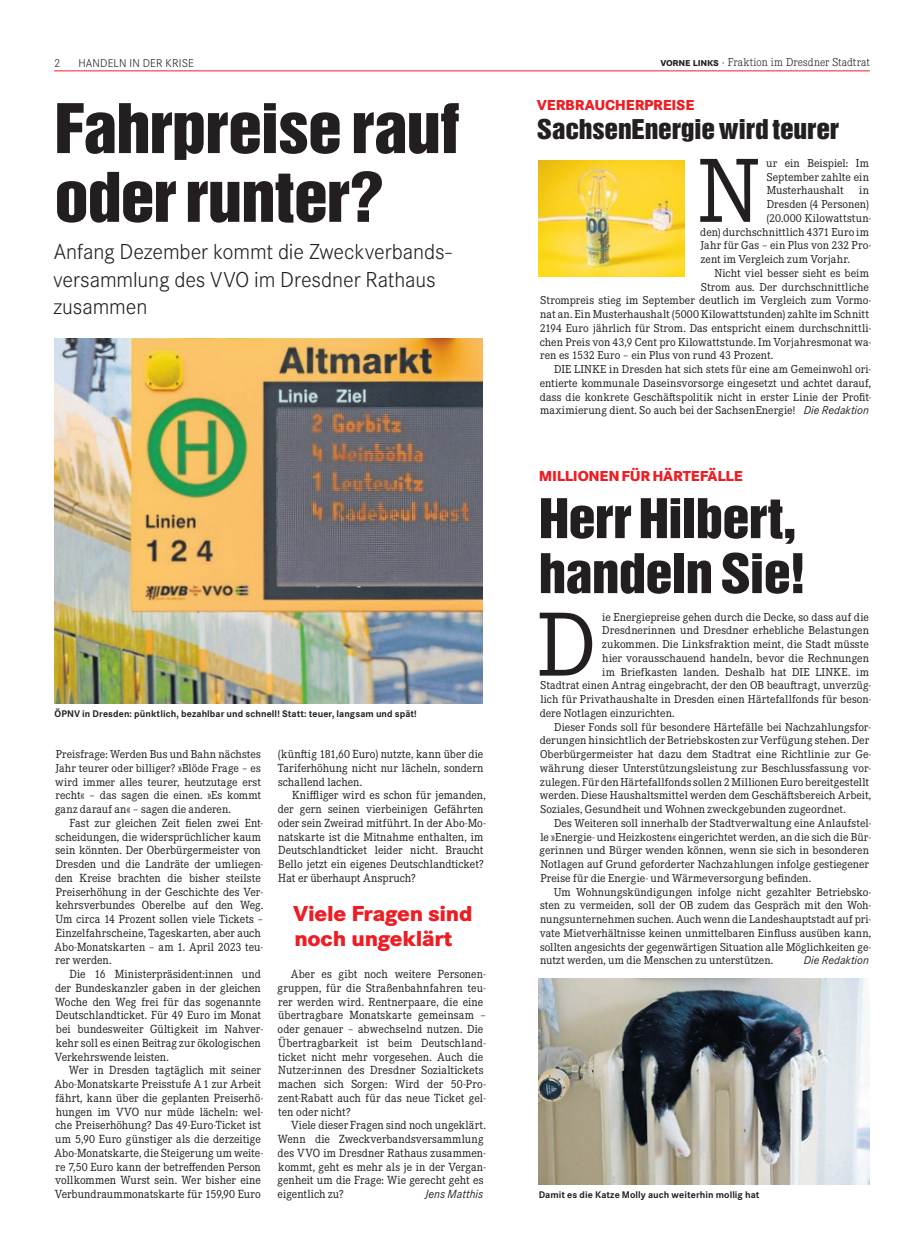
<style>
.page{position:relative;width:922px;height:1258px;background:#fff}
.page>*{position:absolute;margin:0;border:0;box-sizing:border-box;transform-origin:0 0}
.t1{font:94.38px "Corporate E Pro";color:#231f20}
.t2{font:62.5px/68.8px "Helvetica Inserat";letter-spacing:-.015em;color:#231f20;scale:1.1 1}
.t3{font:50px/55px "Helvetica Inserat";letter-spacing:-.02em;color:#231f20;scale:1.1 1}
.t4{font:25px "Helvetica Inserat";letter-spacing:-.01em;color:#231f20;scale:1.1 1}
.t5{font:300 22.5px/27.5px "Corporate S Pro";letter-spacing:-.005em;color:#231f20}
.t6{font:800 22.5px/25px "Corporate S Pro";letter-spacing:-.01em;color:#ee1d23}
.t7{font:800 15px "Corporate S Pro";letter-spacing:-.015em;color:#ee1d23}
.t8{font:12.25px/13.8px "Corporate E Pro";color:#231f20}
.t9{font:italic 12.25px "Corporate S Pro";letter-spacing:.005em;color:#231f20}
.t10{font:11.88px/13.8px "Corporate E Pro";letter-spacing:.005em;color:#231f20;text-align:justify}
.t11{font:300 11.88px "Corporate E Pro";letter-spacing:.01em;color:#231f20}
.t12{font:300 11.88px "Corporate S Pro";letter-spacing:.01em;color:#231f20}
.t13{font:italic 11.88px "Corporate S Pro";color:#231f20}
.t14{font:700 10px "Corporate S Pro";letter-spacing:.01em;color:#231f20}
.s1{font-family:"Corporate S Pro";font-weight:700}
.s2{font-family:"Corporate S Pro"}
.s3{font-family:"Corporate S Pro";font-style:italic}
</style>
<div class="page">
<hr style="left:54px;top:71px;width:815px;height:1px;background:#ee1d23">
<img style="left:538px;top:161px;width:146px;height:116px">
<img style="left:54px;top:338px;width:428px;height:365px">
<img style="left:538px;top:978px;width:331px;height:206px">
<p class="t12" style="left:54px;top:55px;width:8px">2</p>
<p class="t12" style="left:78px;top:55px;width:117px">HANDELN IN DER KRISE</p>
<p class="t11" style="left:660px;top:54px;width:211px"><span class="s1">vorne links</span> <span class="s2">·</span> Fraktion im Dresdner Stadtrat</p>
<h2 class="t2" style="left:54px;top:96px;width:369px">Fahrpreise rauf oder runter?</h2>
<h3 class="t5" style="left:53px;top:237px;width:399px">Anfang Dezember kommt die Zweckverbands&shy;versammlung des VVO im Dresdner Rathaus zusammen</h3>
<p class="t7" style="left:537px;top:93px;width:159px">VERBRAUCHERPREISE</p>
<h3 class="t4" style="left:537px;top:115px;width:276px">SachsenEnergie wird teurer</h3>
<h1 class="t1" style="left:697px;top:127px;width:64px">N</h1>
<p class="t10" style="left:766px;top:155px;width:104px">ur ein Beispiel: Im September zahlte ein Musterhaushalt</p>
<p class="t10" style="left:859px;top:183px;width:11px">in</p>
<p class="t10" style="left:766px;top:197px;width:104px">Dresden (4 Personen)</p>
<p class="t10" style="left:766px;top:210px;width:106px">(20.000 Kilowattstun-</p>
<p class="t10" style="left:700px;top:224px;width:170px">den) durchschnittlich 4371 Euro im</p>
<p class="t10" style="left:700px;top:238px;width:172px">Jahr für Gas – ein Plus von 232 Pro-</p>
<p class="t10" style="left:700px;top:252px;width:150px">zent im Vergleich zum Vorjahr.</p>
<p class="t10" style="left:714px;top:265px;width:156px">Nicht viel besser sieht es beim</p>
<p class="t10" style="left:701px;top:279px;width:169px">Strom aus. Der durchschnittliche</p>
<p class="t10" style="left:540px;top:293px;width:332px">Strompreis stieg im September deutlich im Vergleich zum Vormo-</p>
<p class="t10" style="left:540px;top:307px;width:330px">nat an. Ein Musterhaushalt (5000 Kilowattstunden) zahlte im Schnitt</p>
<p class="t10" style="left:539px;top:320px;width:333px">2194 Euro jährlich für Strom. Das entspricht einem durchschnittli-</p>
<p class="t10" style="left:539px;top:334px;width:333px">chen Preis von 43,9 Cent pro Kilowattstunde. Im Vorjahresmonat wa-</p>
<p class="t10" style="left:540px;top:348px;width:235px">ren es 1532 Euro – ein Plus von rund 43 Prozent.</p>
<p class="t10" style="left:554px;top:362px;width:318px">DIE LINKE in Dresden hat sich stets für eine am Gemeinwohl ori-</p>
<p class="t10" style="left:539px;top:375px;width:333px">entierte kommunale Daseinsvorsorge eingesetzt und achtet darauf,</p>
<p class="t10" style="left:539px;top:389px;width:333px">dass die konkrete Geschäftspolitik nicht in erster Linie der Profit-</p>
<p class="t10" style="left:540px;top:403px;width:330px">maximierung dient. So auch bei der SachsenEnergie! <span class="s3">Die Redaktion</span></p>
<p class="t14" style="left:54px;top:706px;width:363px">ÖPNV in Dresden: pünktlich, bezahlbar und schnell! Statt: teuer, langsam und spät!</p>
<p class="t10" style="left:55px;top:747px;width:207px">Preisfrage: Werden Bus und Bahn nächstes Jahr teurer oder billiger? »Blöde Frage – es wird immer alles teurer, heutzutage erst recht« – das sagen die einen. »Es kommt ganz darauf an« – sagen die anderen.</p>
<p class="t8" style="left:55px;top:815px;width:210px;text-indent:15px">Fast zur gleichen Zeit fielen zwei Ent&shy;scheidungen, die widersprüchlicher kaum sein könnten. Der Oberbürgermeister von Dresden und die Landräte der umliegen&shy;den Kreise brachten die bisher steilste Preiserhöhung in der Geschichte des Ver&shy;kehrsverbundes Oberelbe auf den Weg.<br>Um circa 14 Prozent sollen viele Tickets – Einzelfahrscheine, Tageskarten, aber auch Abo-Monatskarten – am 1. April 2023 teu&shy;rer werden.</p>
<p class="t8" style="left:55px;top:967px;width:210px;text-indent:15px">Die 16 Ministerpräsident:innen und der Bundeskanzler gaben in der gleichen Woche den Weg frei für das sogenannte Deutschlandticket. Für 49 Euro im Monat bei bundesweiter Gültigkeit im Nahver&shy;kehr soll es einen Beitrag zur ökologischen Verkehrswende leisten.</p>
<p class="t8" style="left:55px;top:1063px;width:210px;text-indent:14px">Wer in Dresden tagtäglich mit seiner Abo-Monatskarte Preisstufe A1 zur Arbeit fährt, kann über die geplanten Preiserhö&shy;hungen im VVO nur müde lächeln: wel&shy;che Preiserhöhung? Das 49-Euro-Ticket ist um 5,90 Euro günstiger als die derzeitige Abo-Monatskarte, die Steigerung um weite&shy;re 7,50 Euro kann der betreffenden Person vollkommen Wurst sein. Wer bisher eine Verbundraummonatskarte für 159,90 Euro</p>
<p class="t8" style="left:278px;top:747px;width:207px;text-align:justify">(künftig 181,60 Euro) nutzte, kann über die Tariferhöhung nicht nur lächeln, sondern schallend lachen.</p>
<p class="t8" style="left:277px;top:788px;width:209px;text-indent:14px">Kniffliger wird es schon für jemanden, der gern seinen vierbeinigen Gefährten oder sein Zweirad mitführt. In der Abo-Mo&shy;natskarte ist die Mitnahme enthalten, im Deutschlandticket leider nicht. Braucht Bello jetzt ein eigenes Deutschlandticket?<br>Hat er überhaupt Anspruch?</p>
<h3 class="t6" style="left:293px;top:899px;width:181px">Viele Fragen sind noch ungeklärt</h3>
<p class="t8" style="left:277px;top:966px;width:210px;text-indent:13px">Aber es gibt noch weitere Personen&shy;gruppen, für die Straßenbahnfahren teu&shy;rer werden wird. Rentnerpaare, die eine übertragbare Monatskarte gemeinsam – oder genauer – abwechselnd nutzen. Die Übertragbarkeit ist beim Deutschland&shy;ticket nicht mehr vorgesehen. Auch die Nutzer:innen des Dresdner Sozialtickets machen sich Sorgen: Wird der 50-Pro&shy;zent-Rabatt auch für das neue Ticket gel&shy;ten oder nicht?</p>
<p class="t8" style="left:277px;top:1118px;width:210px;text-indent:14px">Viele dieser Fragen sind noch ungeklärt.<br>Wenn die Zweckverbandsversammlung des VVO im Dresdner Rathaus zusammen&shy;kommt, geht es mehr als je in der Vergan&shy;genheit um die Frage: Wie gerecht geht es eigentlich zu?</p>
<p class="t9" style="left:425px;top:1185px;width:60px">Jens Matthis</p>
<p class="t7" style="left:538px;top:464px;width:205px">MILLIONEN FÜR HÄRTEFÄLLE</p>
<h3 class="t3" style="left:538px;top:492px;width:245px">Herr Hilbert, handeln Sie!</h3>
<h1 class="t1" style="left:537px;top:580px;width:60px">D</h1>
<p class="t10" style="left:602px;top:609px;width:268px">ie Energiepreise gehen durch die Decke, so dass auf die</p>
<p class="t10" style="left:602px;top:623px;width:268px">Dresdnerinnen und Dresdner erhebliche Belastungen</p>
<p class="t10" style="left:602px;top:637px;width:268px">zukommen. Die Linksfraktion meint, die Stadt müsste</p>
<p class="t10" style="left:602px;top:650px;width:268px">hier vorausschauend handeln, bevor die Rechnungen</p>
<p class="t10" style="left:602px;top:664px;width:268px">im Briefkasten landen. Deshalb hat DIE LINKE. im</p>
<p class="t10" style="left:540px;top:678px;width:332px">Stadtrat einen Antrag eingebracht, der den OB beauftragt, unverzüg-</p>
<p class="t10" style="left:540px;top:692px;width:332px">lich für Privathaushalte in Dresden einen Härtefallfonds für beson-</p>
<p class="t10" style="left:539px;top:705px;width:136px">dere Notlagen einzurichten.</p>
<p class="t10" style="left:554px;top:719px;width:318px">Dieser Fonds soll für besondere Härtefälle bei Nachzahlungsfor-</p>
<p class="t10" style="left:539px;top:733px;width:331px">derungen hinsichtlich der Betriebskosten zur Verfügung stehen. Der</p>
<p class="t10" style="left:540px;top:747px;width:332px">Oberbürgermeister hat dazu dem Stadtrat eine Richtlinie zur Ge-</p>
<p class="t10" style="left:539px;top:760px;width:333px">währung dieser Unterstützungsleistung zur Beschlussfassung vor-</p>
<p class="t10" style="left:540px;top:774px;width:330px">zulegen. Für den Härtefallfonds sollen 2 Millionen Euro bereitgestellt</p>
<p class="t10" style="left:539px;top:788px;width:333px">werden. Diese Haushaltsmittel werden dem Geschäftsbereich Arbeit,</p>
<p class="t10" style="left:540px;top:802px;width:307px">Soziales, Gesundheit und Wohnen zweckgebunden zugeordnet.</p>
<p class="t10" style="left:554px;top:815px;width:318px">Des Weiteren soll innerhalb der Stadtverwaltung eine Anlaufstel-</p>
<p class="t10" style="left:540px;top:829px;width:332px">le »Energie- und Heizkosten« eingerichtet werden, an die sich die Bür-</p>
<p class="t10" style="left:539px;top:843px;width:331px">gerinnen und Bürger wenden können, wenn sie sich in besonderen</p>
<p class="t10" style="left:540px;top:857px;width:330px">Notlagen auf Grund geforderter Nachzahlungen infolge gestiegener</p>
<p class="t10" style="left:540px;top:870px;width:272px">Preise für die Energie- und Wärmeversorgung befinden.</p>
<p class="t10" style="left:553px;top:884px;width:319px">Um Wohnungskündigungen infolge nicht gezahlter Betriebsko-</p>
<p class="t10" style="left:540px;top:898px;width:332px">sten zu vermeiden, soll der OB zudem das Gespräch mit den Woh-</p>
<p class="t10" style="left:540px;top:912px;width:332px">nungsunternehmen suchen. Auch wenn die Landeshauptstadt auf pri-</p>
<p class="t10" style="left:539px;top:925px;width:333px">vate Mietverhältnisse keinen unmittelbaren Einfluss ausüben kann,</p>
<p class="t10" style="left:540px;top:939px;width:332px">sollten angesichts der gegenwärtigen Situation alle Möglichkeiten ge-</p>
<p class="t10" style="left:540px;top:953px;width:235px">nutzt werden, um die Menschen zu unterstützen.</p>
<p class="t13" style="left:803px;top:952px;width:67px">Die Redaktion</p>
<p class="t14" style="left:538px;top:1187px;width:222px">Damit es die Katze Molly auch weiterhin mollig hat</p>
</div>
